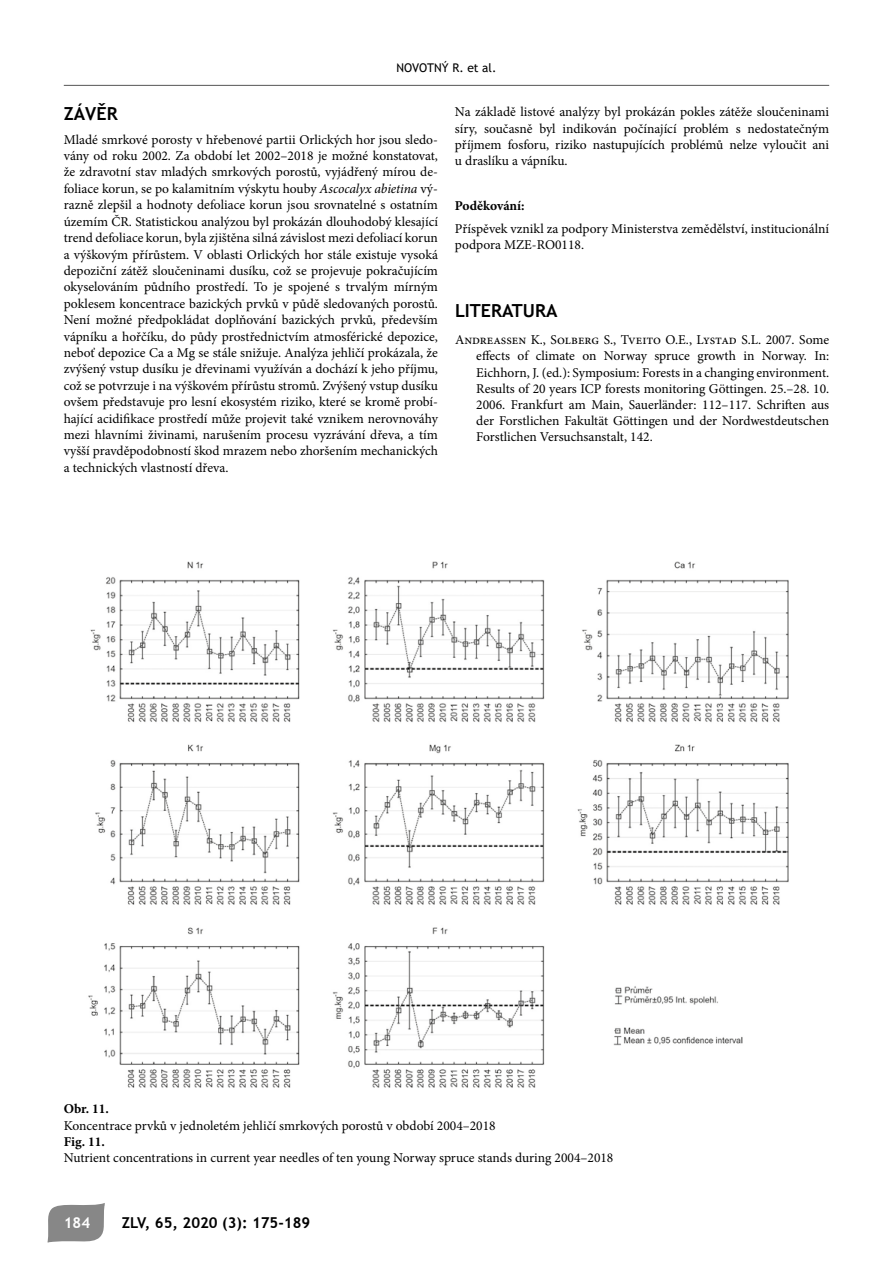
<style>
.page{position:relative;width:893px;height:1263px;background:#fff}
.page>*{position:absolute;margin:0;border:0;box-sizing:border-box;transform-origin:0 0}
.t1{font:700 18px "Trebuchet MS";color:#000}
.t2{font:700 15px "Trebuchet MS";color:#000}
.t3{font:700 15px "Trebuchet MS";color:#fff}
.t4{font:13.5px/16.4px "Minion Pro";color:#000;text-align:justify}
.t5{font:700 13.5px "Minion Pro";color:#000}
.t6{font:12px "Trebuchet MS";color:#000}
.s1{font-style:italic}
</style>
<div class="page">
<svg style="left:47px;top:1203px;width:58px;height:40px;background:#999"></svg>
<hr style="left:64px;top:85px;width:765px;height:1px;background:#000">
<img style="left:88px;top:561px;width:701px;height:527px">
<p class="t6" style="left:396px;top:60px;width:102px">NOVOTNÝ R. et al.</p>
<h1 class="t1" style="left:64px;top:102px;width:55px">ZÁVĚR</h1>
<p class="t4" style="left:64px;top:131px;width:376px">Mladé smrkové porosty v hřebenové partii Orlických hor jsou sledo&shy;vány od roku 2002. Za období let 2002–2018 je možné konstatovat, že zdravotní stav mladých smrkových porostů, vyjádřený mírou de&shy;foliace korun, se po kalamitním výskytu houby <span class="s1">Ascocalyx abietina</span> vý&shy;razně zlepšil a hodnoty defoliace korun jsou srovnatelné s ostatním územím ČR. Statistickou analýzou byl prokázán dlouhodobý klesající trend defoliace korun, byla zjištěna silná závislost mezi defoliací korun a výškovým přírůstem. V oblasti Orlických hor stále existuje vysoká depoziční zátěž sloučeninami dusíku, což se projevuje pokračujícím okyselováním půdního prostředí. To je spojené s trvalým mírným poklesem koncentrace bazických prvků v půdě sledovaných porostů.<br>Není možné předpokládat doplňování bazických prvků, především vápníku a hořčíku, do půdy prostřednictvím atmosférické depozice, neboť depozice Ca a Mg se stále snižuje. Analýza jehličí prokázala, že zvýšený vstup dusíku je dřevinami využíván a dochází k jeho příjmu, což se potvrzuje i na výškovém přírůstu stromů. Zvýšený vstup dusíku ovšem představuje pro lesní ekosystém riziko, které se kromě probí&shy;hající acidifikace prostředí může projevit také vznikem nerovnováhy mezi hlavními živinami, narušením procesu vyzrávání dřeva, a tím vyšší pravděpodobností škod mrazem nebo zhoršením mechanických a technických vlastností dřeva.</p>
<p class="t4" style="left:455px;top:104px;width:376px">Na základě listové analýzy byl prokázán pokles zátěže sloučeninami síry, současně byl indikován počínající problém s nedostatečným příjmem fosforu, riziko nastupujících problémů nelze vyloučit ani u draslíku a vápníku.</p>
<p class="t5" style="left:455px;top:197px;width:71px">Poděkování:</p>
<p class="t4" style="left:455px;top:221px;width:376px">Příspěvek vznikl za podpory Ministerstva zemědělství, institucionální podpora MZE-RO0118.</p>
<h1 class="t1" style="left:455px;top:300px;width:104px">LITERATURA</h1>
<p class="t4" style="left:476px;top:332px;width:354px;text-indent:-21px">Andreassen K., Solberg S., Tveito O.E., Lystad S.L. 2007. Some effects of climate on Norway spruce growth in Norway. In:<br>Eichhorn, J. (ed.): Symposium: Forests in a changing environment.<br>Results of 20 years ICP forests monitoring Göttingen. 25.–28. 10.<br>2006. Frankfurt am Main, Sauerländer: 112–117. Schriften aus der Forstlichen Fakultät Göttingen und der Nordwestdeutschen Forstlichen Versuchsanstalt, 142.</p>
<p class="t5" style="left:64px;top:1099px;width:47px">Obr. 11.</p>
<p class="t4" style="left:64px;top:1117px;width:433px">Koncentrace prvků v jednoletém jehličí smrkových porostů v období 2004–2018</p>
<p class="t5" style="left:64px;top:1132px;width:43px">Fig. 11.</p>
<p class="t4" style="left:64px;top:1149px;width:551px">Nutrient concentrations in current year needles of ten young Norway spruce stands during 2004–2018</p>
<p class="t3" style="left:64px;top:1213px;width:28px">184</p>
<p class="t2" style="left:122px;top:1213px;width:190px">ZLV, 65, 2020 (3): 175-189</p>
</div>
